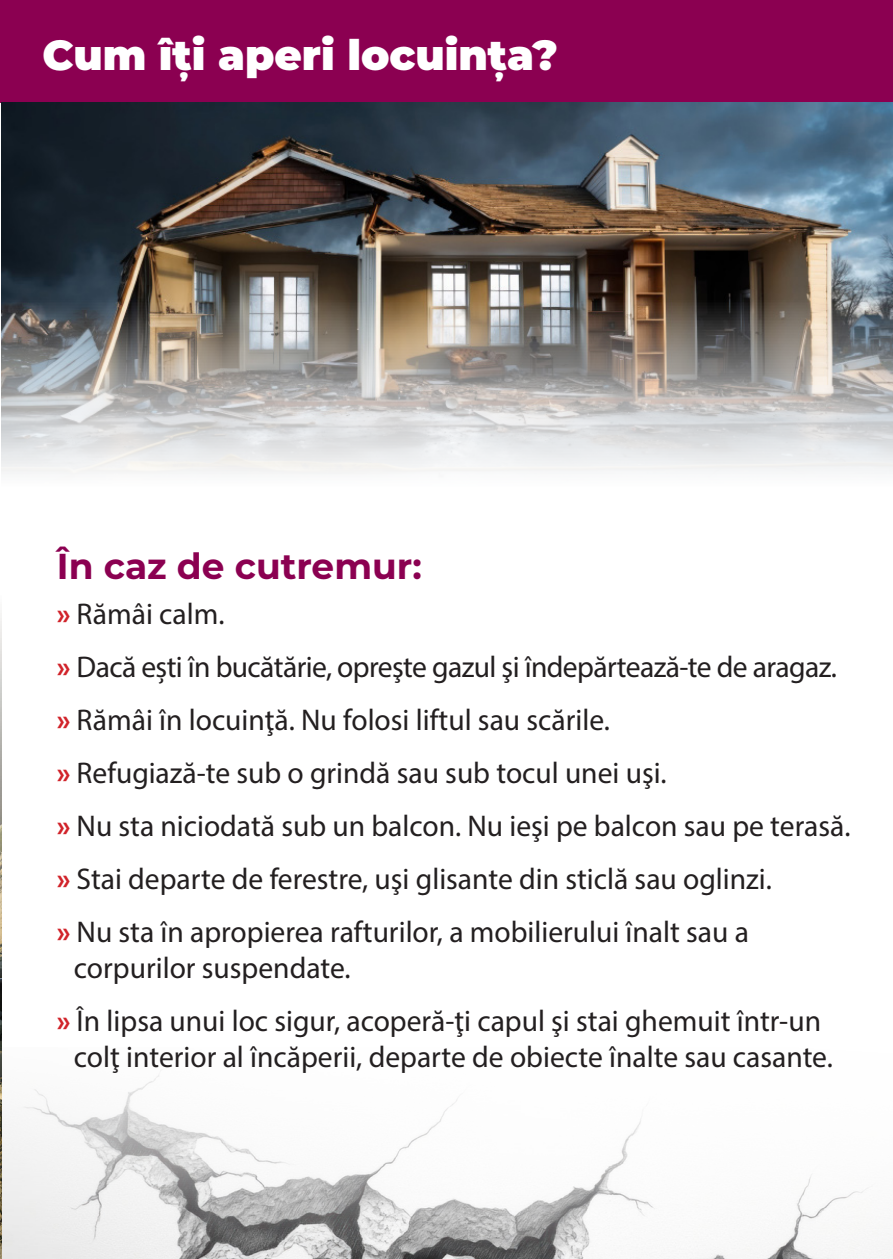
<style>
.page{position:relative;width:893px;height:1259px;background:#fff}
.page>*{position:absolute;margin:0;border:0;box-sizing:border-box;transform-origin:0 0}
.t1{font:900 42px "Montserrat";color:#fff}
.t2{font:700 36px "Montserrat";color:#8b0051}
.t3{font:30px "Myriad Pro";color:#231f20}
.t4{font:30px "Myriad Pro";letter-spacing:-.02em;color:#231f20}
.s1{font-weight:700;color:#d1232a}
</style>
<div class="page">
<div style="left:0;top:0;width:893px;height:102px;background:#8b0051"></div>
<img style="left:2px;top:1075px;width:891px;height:184px">
<img style="left:0;top:613px;width:2px;height:646px">
<img style="left:2px;top:102px;width:891px;height:372px">
<p class="t1" style="left:43px;top:24px;width:517px">Cum îți aperi locuința?</p>
<p class="t2" style="left:57px;top:540px;width:367px">În caz de cutremur:</p>
<p class="t3" style="left:57px;top:595px;width:169px"><span class="s1">»</span> Rămâi calm.</p>
<p class="t4" style="left:57px;top:648px;width:781px"><span class="s1">»</span> Dacă ești în bucătărie, opreşte gazul şi îndepărtează-te de aragaz.</p>
<p class="t3" style="left:57px;top:701px;width:555px"><span class="s1">»</span> Rămâi în locuinţă. Nu folosi liftul sau scările.</p>
<p class="t3" style="left:57px;top:754px;width:611px"><span class="s1">»</span> Refugiază-te sub o grindă sau sub tocul unei uşi.</p>
<p class="t3" style="left:57px;top:807px;width:795px"><span class="s1">»</span> Nu sta niciodată sub un balcon. Nu ieşi pe balcon sau pe terasă.</p>
<p class="t3" style="left:57px;top:860px;width:716px"><span class="s1">»</span> Stai departe de ferestre, uşi glisante din sticlă sau oglinzi.</p>
<p class="t3" style="left:57px;top:913px;width:694px"><span class="s1">»</span> Nu sta în apropierea rafturilor, a mobilierului înalt sau a</p>
<p class="t3" style="left:74px;top:949px;width:278px">corpurilor suspendate.</p>
<p class="t3" style="left:57px;top:1002px;width:766px"><span class="s1">»</span> În lipsa unui loc sigur, acoperă-ţi capul şi stai ghemuit într-un</p>
<p class="t3" style="left:74px;top:1038px;width:760px">colţ interior al încăperii, departe de obiecte înalte sau casante.</p>
</div>
